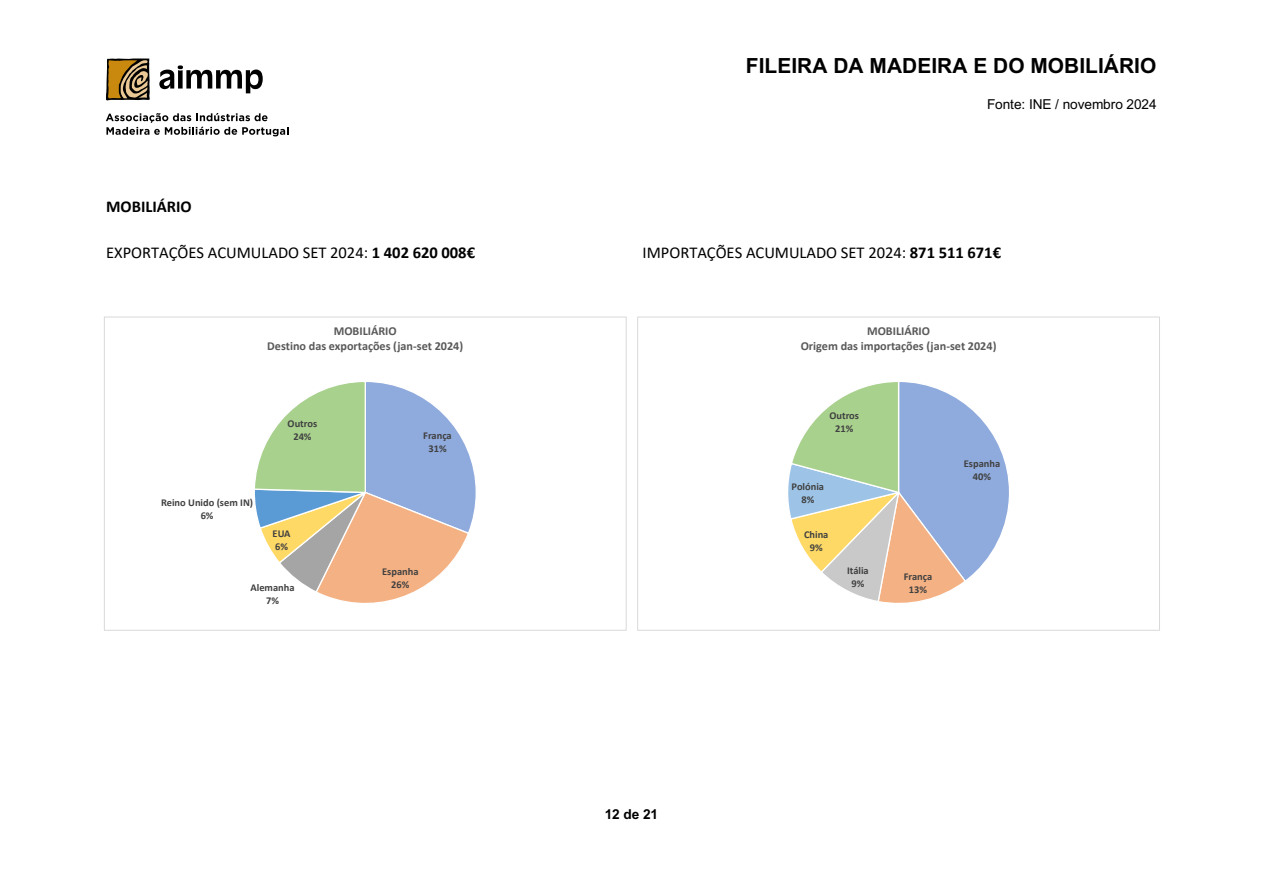
<style>
.page{position:relative;width:1263px;height:893px;background:#fff}
.page>*{position:absolute;margin:0;border:0;box-sizing:border-box;transform-origin:0 0}
.t1{font:700 20.85px "Arial";letter-spacing:.005em;color:#000}
.t2{font:16.5px "Calibri";color:#000}
.t3{font:700 16.5px "Calibri";color:#000}
.t4{font:13.65px "Arial";letter-spacing:-.005em;color:#000}
.t5{font:700 13.65px "Arial";color:#000}
.t6{font:700 12.15px/14.9px "Calibri";color:#595959;text-align:center}
.t7{font:700 10.5px/13px "Calibri";color:#404040;text-align:center}
.s1{font-weight:700}
</style>
<div class="page">
<svg style="left:255px;top:382px;width:221px;height:221px"></svg>
<div style="left:104px;top:317px;width:522px;height:314px;border:1px solid #d9d9d9"></div>
<svg style="left:788px;top:382px;width:221px;height:221px"></svg>
<div style="left:637px;top:317px;width:523px;height:314px;border:1px solid #d9d9d9"></div>
<svg style="left:106px;top:58px;width:44px;height:43px;background:#896e3c"></svg>
<svg style="left:159px;top:65px;width:104px;height:28px"></svg>
<svg style="left:106px;top:113px;width:182px;height:23px"></svg>
<p class="t1" style="left:746px;top:51px;width:412px">FILEIRA DA MADEIRA E DO MOBILIÁRIO</p>
<p class="t4" style="left:987px;top:95px;width:171px">Fonte: INE / novembro 2024</p>
<p class="t3" style="left:106px;top:194px;width:87px">MOBILIÁRIO</p>
<p class="t2" style="left:106px;top:241px;width:370px">EXPORTAÇÕES ACUMULADO SET 2024: <span class="s1">1 402 620 008€</span></p>
<p class="t2" style="left:643px;top:241px;width:360px">IMPORTAÇÕES ACUMULADO SET 2024: <span class="s1">871 511 671€</span></p>
<p class="t6" style="left:267px;top:323px;width:197px">MOBILIÁRIO<br>Destino das exportações (jan-set 2024)</p>
<p class="t7" style="left:288px;top:417px;width:31px">Outros<br>24%</p>
<p class="t7" style="left:161px;top:496px;width:94px">Reino Unido (sem IN)<br>6%</p>
<p class="t7" style="left:273px;top:527px;width:19px;text-align:left">EUA<br>6%</p>
<p class="t7" style="left:423px;top:429px;width:30px">França<br>31%</p>
<p class="t7" style="left:382px;top:564px;width:38px">Espanha</p>
<p class="t7" style="left:250px;top:580px;width:46px">Alemanha</p>
<p class="t7" style="left:391px;top:577px;width:20px">26%</p>
<p class="t7" style="left:266px;top:594px;width:14px">7%</p>
<p class="t5" style="left:605px;top:805px;width:55px">12 de 21</p>
<p class="t6" style="left:801px;top:323px;width:197px">MOBILIÁRIO<br>Origem das importações (jan-set 2024)</p>
<p class="t7" style="left:829px;top:409px;width:31px">Outros<br>21%</p>
<p class="t7" style="left:792px;top:480px;width:34px">Polónia<br>8%</p>
<p class="t7" style="left:804px;top:528px;width:26px">China<br>9%</p>
<p class="t7" style="left:847px;top:564px;width:23px">Itália<br>9%</p>
<p class="t7" style="left:964px;top:456px;width:38px">Espanha<br>40%</p>
<p class="t7" style="left:904px;top:570px;width:30px">França<br>13%</p>
</div>
